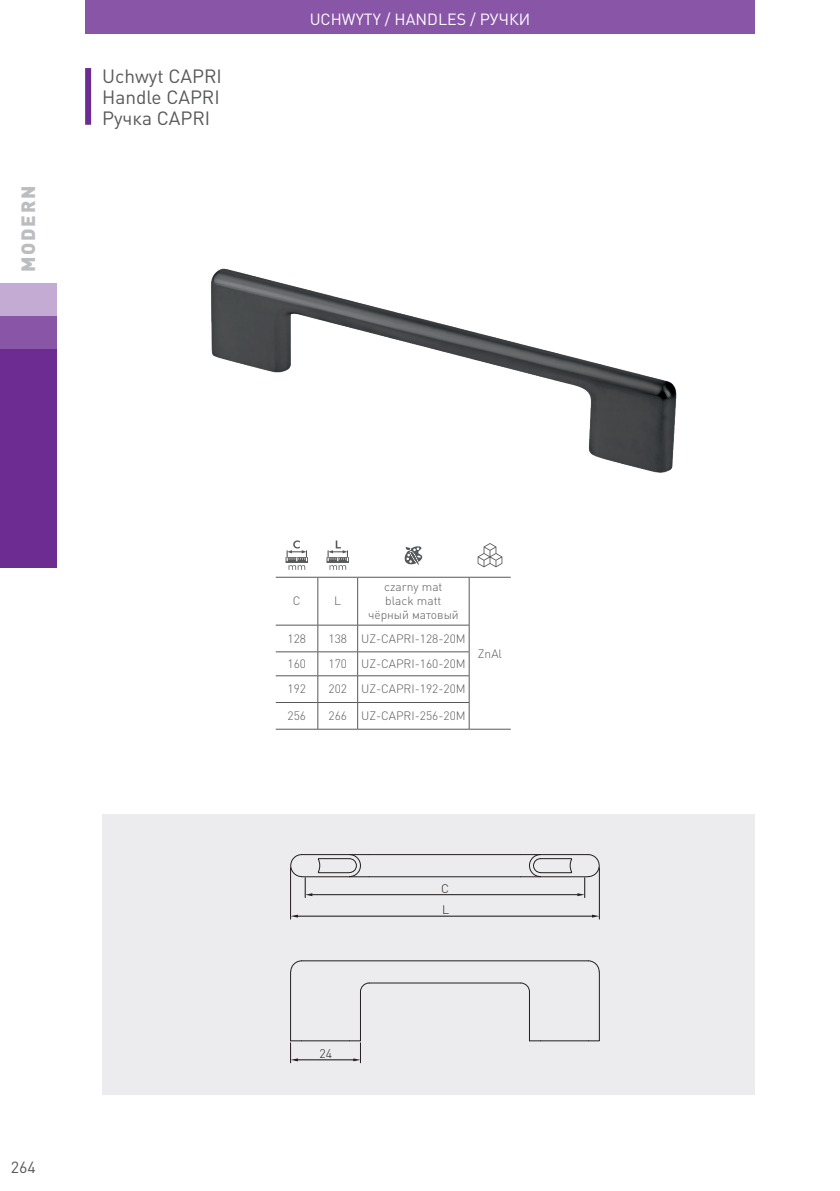
<style>
.page{position:relative;width:840px;height:1191px;background:#fff}
.page>*{position:absolute;margin:0;border:0;box-sizing:border-box;transform-origin:0 0}
.t1{font:19px/21px "DIN Pro";color:#57585a;text-align:justify}
.t2{font:900 19px "DIN Pro";letter-spacing:.1em;color:#bcbdc0}
.t3{font:16px "DIN Pro";color:#fff}
.t4{font:16px "DIN Pro";color:#57585a}
.t5{font:300 12.4px/20.8px "DIN Pro";color:#231f20}
.t6{font:300 12px/14px "DIN Pro";color:#57585a;text-align:center}
</style>
<div class="page">
<div style="left:85px;top:0;width:669px;height:34px;background:#8956a7"></div>
<div style="left:85px;top:68px;width:6px;height:57px;background:#6c2c91"></div>
<svg style="left:0;top:283px;width:57px;height:284px;background:#793f9b"></svg>
<div style="left:102px;top:814px;width:652px;height:280px;background:#ececee"></div>
<img style="left:211px;top:268px;width:466px;height:205px">
<hr style="left:540px;top:872px;width:30px;height:1px;background:#231f20">
<hr style="left:540px;top:858px;width:30px;height:1px;background:#231f20">
<hr style="left:319px;top:858px;width:30px;height:1px;background:#231f20">
<hr style="left:319px;top:872px;width:30px;height:1px;background:#231f20">
<hr style="left:301px;top:876px;width:48px;height:1px;background:#231f20">
<hr style="left:301px;top:854px;width:48px;height:1px;background:#231f20">
<hr style="left:540px;top:854px;width:48px;height:1px;background:#231f20">
<hr style="left:540px;top:876px;width:48px;height:1px;background:#231f20">
<svg style="left:349px;top:854px;width:20px;height:23px"></svg>
<svg style="left:520px;top:854px;width:20px;height:23px"></svg>
<hr style="left:369px;top:854px;width:151px;height:1px;background:#231f20">
<hr style="left:369px;top:876px;width:151px;height:1px;background:#231f20">
<hr style="left:290px;top:972px;width:1px;height:68px;background:#231f20">
<svg style="left:290px;top:960px;width:12px;height:12px"></svg>
<svg style="left:587px;top:960px;width:12px;height:81px"></svg>
<hr style="left:360px;top:991px;width:1px;height:49px;background:#231f20">
<svg style="left:360px;top:982px;width:9px;height:9px"></svg>
<hr style="left:301px;top:960px;width:287px;height:1px;background:#231f20">
<hr style="left:369px;top:982px;width:151px;height:1px;background:#231f20">
<svg style="left:520px;top:982px;width:9px;height:10px"></svg>
<hr style="left:529px;top:991px;width:1px;height:49px;background:#231f20">
<hr style="left:301px;top:1040px;width:48px;height:1px;background:#231f20">
<hr style="left:540px;top:1040px;width:48px;height:1px;background:#231f20">
<hr style="left:312px;top:894px;width:265px;height:1px;background:#231f20">
<svg style="left:290px;top:854px;width:30px;height:43px"></svg>
<svg style="left:569px;top:854px;width:30px;height:43px"></svg>
<svg style="left:591px;top:914px;width:7px;height:3px"></svg>
<svg style="left:291px;top:914px;width:7px;height:3px"></svg>
<hr style="left:298px;top:915px;width:293px;height:1px;background:#231f20">
<hr style="left:598px;top:867px;width:1px;height:52px;background:#231f20">
<hr style="left:290px;top:867px;width:1px;height:52px;background:#231f20">
<hr style="left:298px;top:1059px;width:55px;height:1px;background:#231f20">
<svg style="left:290px;top:1040px;width:11px;height:22px"></svg>
<svg style="left:349px;top:1040px;width:12px;height:22px"></svg>
<hr style="left:275px;top:625px;width:42px;height:1px;background:#57585a">
<hr style="left:357px;top:625px;width:112px;height:1px;background:#57585a">
<hr style="left:275px;top:651px;width:42px;height:1px;background:#57585a">
<hr style="left:317px;top:651px;width:40px;height:1px;background:#57585a">
<hr style="left:357px;top:651px;width:112px;height:1px;background:#57585a">
<hr style="left:275px;top:675px;width:42px;height:1px;background:#57585a">
<hr style="left:317px;top:675px;width:40px;height:1px;background:#57585a">
<hr style="left:357px;top:675px;width:112px;height:1px;background:#57585a">
<hr style="left:275px;top:702px;width:42px;height:1px;background:#57585a">
<hr style="left:317px;top:702px;width:40px;height:1px;background:#57585a">
<hr style="left:357px;top:702px;width:112px;height:1px;background:#57585a">
<hr style="left:275px;top:729px;width:42px;height:1px;background:#57585a">
<hr style="left:317px;top:729px;width:40px;height:1px;background:#57585a">
<hr style="left:357px;top:729px;width:112px;height:1px;background:#57585a">
<hr style="left:469px;top:729px;width:41px;height:1px;background:#57585a">
<hr style="left:317px;top:577px;width:1px;height:48px;background:#57585a">
<hr style="left:357px;top:577px;width:1px;height:48px;background:#57585a">
<hr style="left:468px;top:577px;width:1px;height:48px;background:#57585a">
<svg style="left:357px;top:625px;width:1px;height:104px"></svg>
<svg style="left:468px;top:625px;width:1px;height:104px"></svg>
<hr style="left:275px;top:577px;width:42px;height:1px;background:#57585a">
<hr style="left:317px;top:577px;width:40px;height:1px;background:#57585a">
<hr style="left:469px;top:577px;width:41px;height:1px;background:#57585a">
<hr style="left:317px;top:625px;width:40px;height:1px;background:#57585a">
<svg style="left:317px;top:625px;width:1px;height:104px"></svg>
<hr style="left:357px;top:577px;width:112px;height:1px;background:#57585a">
<svg style="left:285px;top:540px;width:23px;height:30px"></svg>
<svg style="left:326px;top:540px;width:23px;height:30px"></svg>
<svg style="left:404px;top:546px;width:18px;height:19px"></svg>
<svg style="left:477px;top:543px;width:25px;height:24px"></svg>
<h1 class="t2" style="left:12px;top:272px;width:88px;rotate:-90deg">MODERN</h1>
<h1 class="t1" style="left:102px;top:64px;width:121px">Uchwyt CAPRI Handle CAPRI Ручка CAPRI</h1>
<h2 class="t3" style="left:309px;top:8px;width:222px">UCHWYTY / HANDLES / РУЧКИ</h2>
<h2 class="t4" style="left:11px;top:1155px;width:27px">264</h2>
<p class="t6" style="left:293px;top:593px;width:9px">C</p>
<p class="t6" style="left:334px;top:593px;width:8px">L</p>
<p class="t6" style="left:368px;top:579px;width:92px">czarny mat<br>black matt чёрный матовый</p>
<p class="t6" style="left:287px;top:630px;width:20px">128</p>
<p class="t6" style="left:328px;top:630px;width:139px">138 UZ-CAPRI-128-20M</p>
<p class="t6" style="left:287px;top:655px;width:20px">160</p>
<p class="t6" style="left:328px;top:655px;width:139px">170 UZ-CAPRI-160-20M</p>
<p class="t6" style="left:287px;top:681px;width:20px">192</p>
<p class="t6" style="left:328px;top:681px;width:139px">202 UZ-CAPRI-192-20M</p>
<p class="t6" style="left:287px;top:708px;width:20px">256</p>
<p class="t6" style="left:328px;top:708px;width:139px">266 UZ-CAPRI-256-20M</p>
<p class="t6" style="left:477px;top:645px;width:26px">ZnAl</p>
<p class="t5" style="left:319px;top:1042px;width:14px">24</p>
<p class="t5" style="left:441px;top:878px;width:10px">C<br>L</p>
</div>
